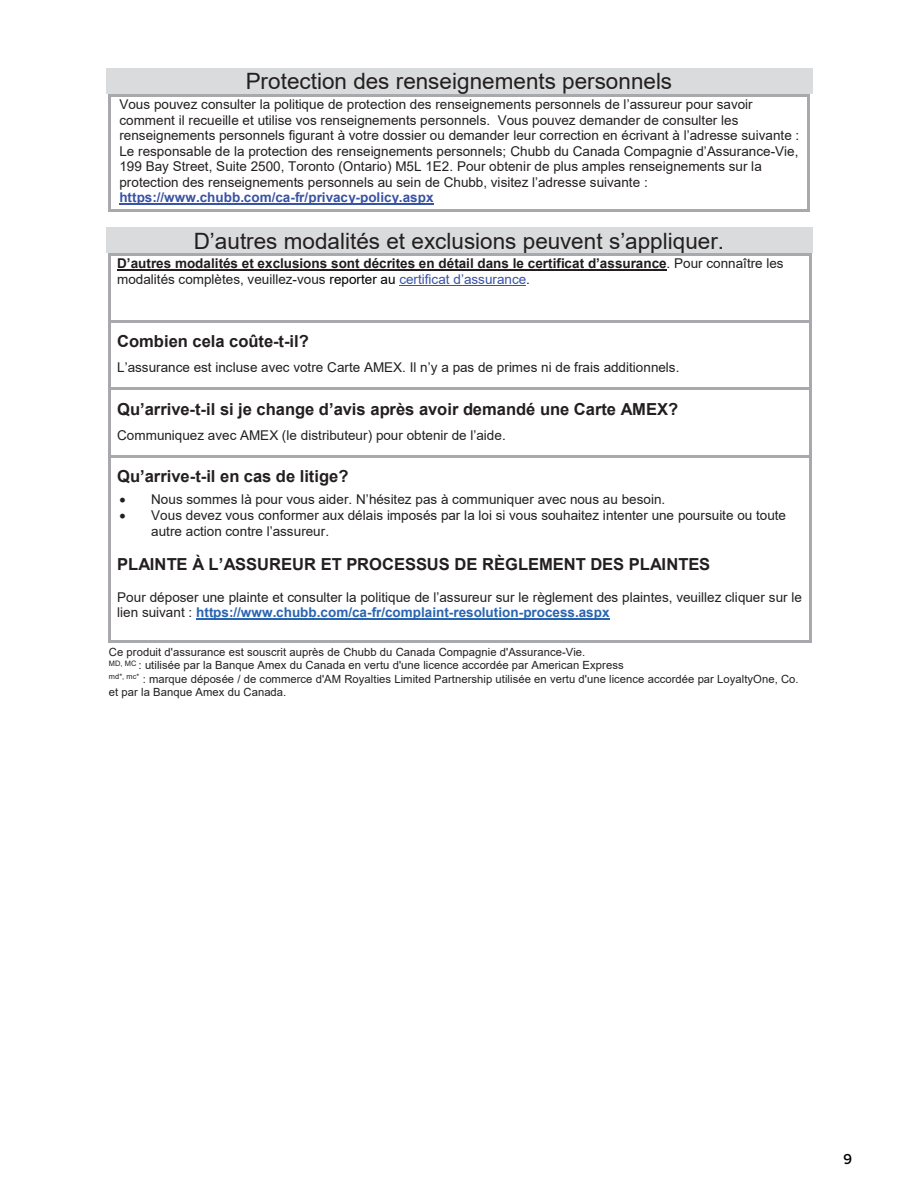
<style>
.page{position:relative;width:918px;height:1188px;background:#fff}
.page>*{position:absolute;margin:0;border:0;box-sizing:border-box;transform-origin:0 0}
.t1{font:22.5px "Arial";letter-spacing:.005em;color:#231f20}
.t2{font:700 16.5px "Arial";color:#231f20}
.t3{font:13.5px/15.6px "Arial";letter-spacing:.005em;color:#231f20}
.t4{font:700 13.5px "Arial";letter-spacing:.005em;color:#211d1e}
.t5{font:700 13.5px "Arial";color:#3953a4}
.t6{font:500 13.5px "Benton Sans";color:#000}
.t7{font:11.25px/13.5px "Arial";letter-spacing:.005em;color:#221f1f}
.s1{font-weight:400}
.s2{font-weight:400;color:#231f20}
.s3{color:#000}
.s4{color:#3952a3}
.s5{font-weight:700;color:#2864b0}
</style>
<div class="page">
<div style="left:106px;top:68px;width:706px;height:26px;background:#d9dbdc"></div>
<hr style="left:119px;top:204px;width:315px;height:1px;background:#3953a4">
<hr style="left:108px;top:94px;width:700px;height:2px;background:#a7a9ac">
<hr style="left:108px;top:96px;width:2px;height:116px;background:#a7a9ac">
<hr style="left:108px;top:210px;width:700px;height:2px;background:#a7a9ac">
<hr style="left:808px;top:96px;width:2px;height:116px;background:#a7a9ac">
<div style="left:106px;top:227px;width:706px;height:26px;background:#d9dbdc"></div>
<hr style="left:117px;top:269px;width:550px;height:2px;background:#211d1e">
<hr style="left:108px;top:253px;width:701px;height:2px;background:#a7a9ac">
<hr style="left:108px;top:256px;width:2px;height:64px;background:#a7a9ac">
<hr style="left:809px;top:256px;width:2px;height:64px;background:#a7a9ac">
<hr style="left:110px;top:320px;width:699px;height:2px;background:#a7a9ac">
<hr style="left:108px;top:322px;width:2px;height:66px;background:#a7a9ac">
<hr style="left:809px;top:322px;width:2px;height:66px;background:#a7a9ac">
<hr style="left:110px;top:388px;width:699px;height:2px;background:#a7a9ac">
<hr style="left:108px;top:390px;width:2px;height:66px;background:#a7a9ac">
<hr style="left:809px;top:390px;width:2px;height:66px;background:#a7a9ac">
<hr style="left:196px;top:619px;width:414px;height:1px;background:#2864b0">
<hr style="left:110px;top:456px;width:699px;height:2px;background:#a7a9ac">
<hr style="left:108px;top:458px;width:2px;height:184px;background:#a7a9ac">
<hr style="left:108px;top:640px;width:701px;height:2px;background:#a7a9ac">
<hr style="left:809px;top:458px;width:2px;height:184px;background:#a7a9ac">
<hr style="left:400px;top:285px;width:126px;height:1px;background:#3952a3">
<h1 class="t1" style="left:246px;top:66px;width:428px">Protection des renseignements personnels</h1>
<p class="t3" style="left:119px;top:96px;width:681px">Vous pouvez consulter la politique de protection des renseignements personnels de l’assureur pour savoir comment il recueille et utilise vos renseignements personnels. Vous pouvez demander de consulter les renseignements personnels figurant à votre dossier ou demander leur correction en écrivant à l’adresse suivante :<br>Le responsable de la protection des renseignements personnels; Chubb du Canada Compagnie d’Assurance-Vie, 199 Bay Street, Suite 2500, Toronto (Ontario) M5L 1E2. Pour obtenir de plus amples renseignements sur la protection des renseignements personnels au sein de Chubb, visitez l’adresse suivante :</p>
<p class="t5" style="left:119px;top:188px;width:316px">https://www.chubb.com/ca-fr/privacy-policy.aspx</p>
<h1 class="t1" style="left:194px;top:225px;width:532px">D’autres modalités et exclusions peuvent s’appliquer.</h1>
<p class="t4" style="left:117px;top:254px;width:668px">D’autres modalités et exclusions sont décrites en détail dans le certificat d’assurance<span class="s1">.</span> <span class="s2">Pour connaître les</span></p>
<p class="t3" style="left:117px;top:271px;width:414px">modalités complètes, veuillez-vous <span class="s3">reporter au</span> <span class="s4">certificat d’assurance</span>.</p>
<p class="t2" style="left:117px;top:329px;width:193px">Combien cela coûte-t-il?</p>
<p class="t3" style="left:117px;top:359px;width:564px">L’assurance est incluse avec votre Carte AMEX. Il n’y a pas de primes ni de frais additionnels.</p>
<p class="t2" style="left:117px;top:397px;width:563px">Qu’arrive-t-il si je change d’avis après avoir demandé une Carte AMEX?</p>
<p class="t3" style="left:117px;top:427px;width:390px">Communiquez avec AMEX (le distributeur) pour obtenir de l’aide.</p>
<p class="t2" style="left:117px;top:465px;width:233px">Qu’arrive-t-il en cas de litige?</p>
<p class="t3" style="left:151px;top:491px;width:636px;line-height:16px">Nous sommes là pour vous aider. N’hésitez pas à communiquer avec nous au besoin.<br>Vous devez vous conformer aux délais imposés par la loi si vous souhaitez intenter une poursuite ou toute autre action contre l’assureur.</p>
<p class="t2" style="left:117px;top:553px;width:595px">PLAINTE À L’ASSUREUR ET PROCESSUS DE RÈGLEMENT DES PLAINTES</p>
<p class="t3" style="left:117px;top:589px;width:686px">Pour déposer une plainte et consulter la politique de l’assureur sur le règlement des plaintes, veuillez cliquer sur le lien suivant : <span class="s5">https://www.chubb.com/ca-fr/complaint-resolution-process.aspx</span></p>
<p class="t7" style="left:109px;top:645px;width:691px">Ce produit d'assurance est souscrit auprès de Chubb du Canada Compagnie d'Assurance-Vie.<br><sup>MD,</sup> <sup>MC</sup> : utilisée par la Banque Amex du Canada en vertu d'une licence accordée par American Express<br><sup>md*,</sup> <sup>mc*</sup> : marque déposée / de commerce d'AM Royalties Limited Partnership utilisée en vertu d'une licence accordée par LoyaltyOne, Co. et par la Banque Amex du Canada.</p>
<p class="t6" style="left:843px;top:1151px;width:10px">9</p>
</div>
